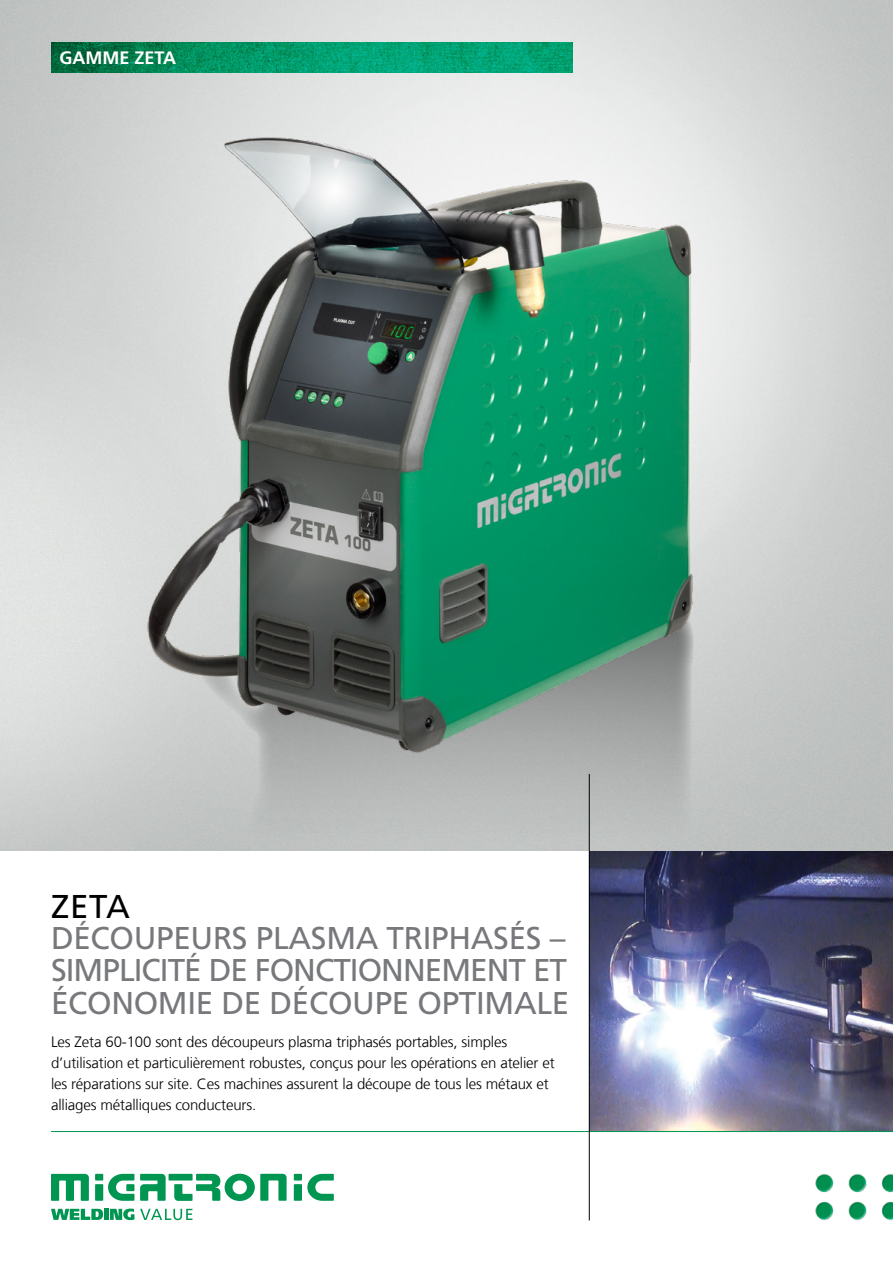
<style>
.page{position:relative;width:893px;height:1263px;background:#fff}
.page>*{position:absolute;margin:0;border:0;box-sizing:border-box;transform-origin:0 0}
.t1{font:33px "Frutiger LT Pro";color:#000}
.t2{font:31.5px/32.2px "Frutiger LT Pro";letter-spacing:-.01em;color:#77787b}
.t3{font:700 18px "Frutiger LT Pro";color:#fff}
.t4{font:300 15px/21px "Frutiger LT Com";letter-spacing:-.01em;color:#000}
</style>
<div class="page">
<img style="left:590px;top:850px;width:303px;height:281px">
<img style="left:0;top:0;width:893px;height:850px">
<img style="left:51px;top:43px;width:522px;height:29px">
<div style="left:95px;top:1174px;width:8px;height:6px;background:#009551"></div>
<div style="left:95px;top:1184px;width:8px;height:17px;background:#009551"></div>
<div style="left:294px;top:1174px;width:8px;height:6px;background:#009551"></div>
<div style="left:294px;top:1184px;width:8px;height:17px;background:#009551"></div>
<svg style="left:108px;top:1174px;width:26px;height:27px"></svg>
<svg style="left:307px;top:1174px;width:27px;height:27px"></svg>
<svg style="left:140px;top:1174px;width:26px;height:27px"></svg>
<svg style="left:51px;top:1174px;width:38px;height:27px"></svg>
<div style="left:169px;top:1174px;width:24px;height:6px;background:#009551"></div>
<svg style="left:174px;top:1174px;width:113px;height:27px"></svg>
<svg style="left:51px;top:1209px;width:52px;height:11px"></svg>
<div style="left:104px;top:1209px;width:5px;height:11px;background:#009551"></div>
<svg style="left:110px;top:1208px;width:24px;height:12px"></svg>
<svg style="left:140px;top:1209px;width:52px;height:11px"></svg>
<img style="left:815px;top:1174px;width:78px;height:46px">
<hr style="left:51px;top:1131px;width:842px;height:1px;background:#009551">
<hr style="left:589px;top:774px;width:1px;height:446px;background:#000">
<img style="left:159px;top:762px;width:544px;height:87px">
<img style="left:137px;top:130px;width:566px;height:632px">
<p class="t3" style="left:60px;top:47px;width:118px">GAMME ZETA</p>
<h1 class="t1" style="left:51px;top:887px;width:81px">ZETA</h1>
<h2 class="t2" style="left:51px;top:922px;width:520px">DÉCOUPEURS PLASMA TRIPHASÉS –<br>SIMPLICITÉ DE FONCTIONNEMENT ET<br>ÉCONOMIE DE DÉCOUPE OPTIMALE</h2>
<p class="t4" style="left:51px;top:1031px;width:505px">Les Zeta 60-100 sont des découpeurs plasma triphasés portables, simples d’utilisation et particulièrement robustes, conçus pour les opérations en atelier et les réparations sur site. Ces machines assurent la découpe de tous les métaux et alliages métalliques conducteurs.</p>
</div>
